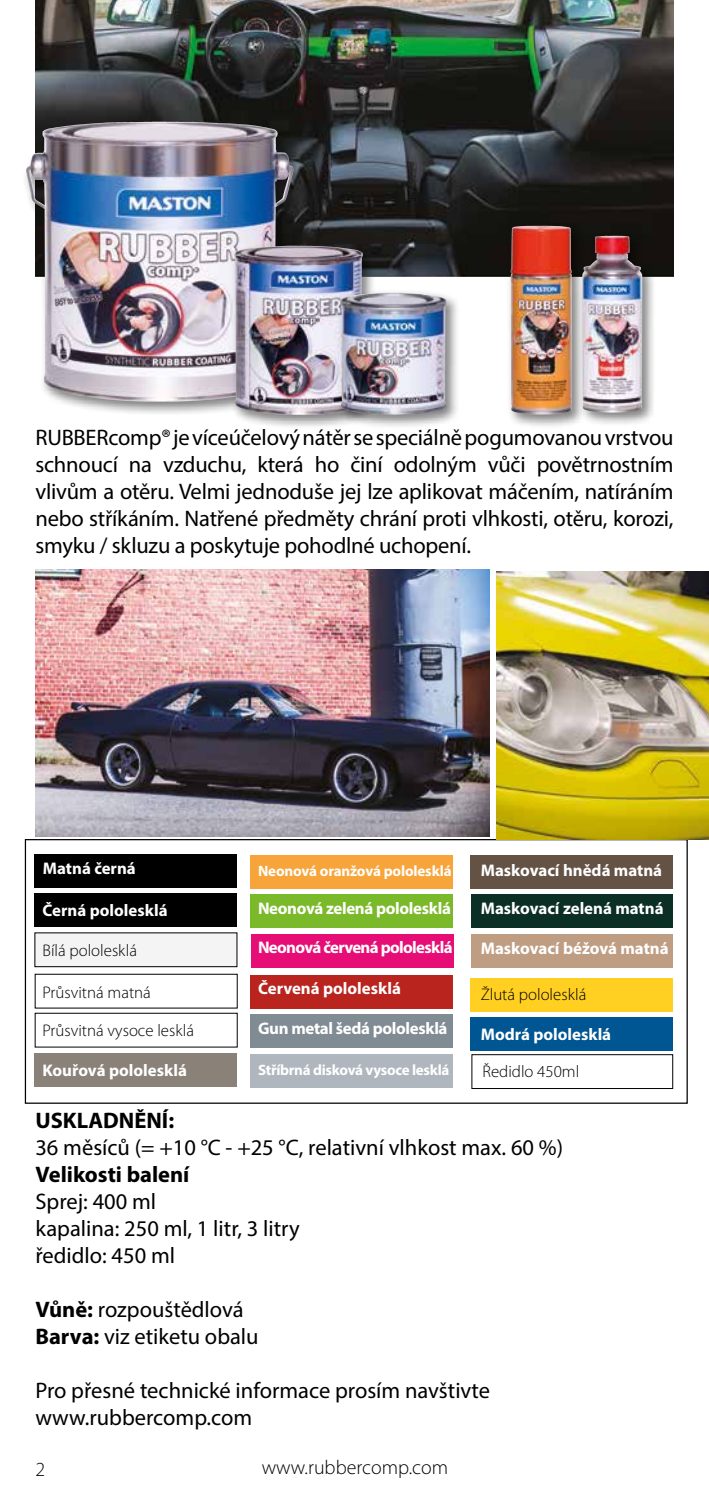
<style>
.page{position:relative;width:709px;height:1489px;background:#fff}
.page>*{position:absolute;margin:0;border:0;box-sizing:border-box;transform-origin:0 0}
.t1{font:22.5px/27px "Myriad Pro";color:#000}
.t2{font:700 22.5px "Myriad Pro";color:#000}
.t3{font:300 20px "Myriad Pro";color:#000}
.t4{font:700 16.75px "Myriad Pro";color:#fff}
.t5{font:300 16.75px "Myriad Pro";color:#000}
.t6{font:700 16.75px "Myriad Pro";letter-spacing:-.02em;color:#fff}
.t7{font:700 16.75px "Myriad Pro";letter-spacing:-.04em;color:#fff}
.t8{font:700 15px "Myriad Pro";letter-spacing:-.02em;color:#fff}
.s1{font-weight:700}
</style>
<div class="page">
<div style="left:25px;top:839px;width:662px;height:264px;border:1px solid #000"></div>
<div style="left:35px;top:853px;width:202px;height:34px;background:#000"></div>
<div style="left:470px;top:1016px;width:202px;height:34px;background:#005593"></div>
<div style="left:251px;top:933px;width:202px;height:34px;background:#e60e76"></div>
<div style="left:35px;top:1053px;width:202px;height:34px;background:#8a8279"></div>
<div style="left:251px;top:854px;width:202px;height:34px;background:#f7a53b"></div>
<div style="left:471px;top:854px;width:202px;height:34px;background:#645345"></div>
<div style="left:35px;top:893px;width:202px;height:33px;background:#000"></div>
<div style="left:251px;top:894px;width:202px;height:34px;background:#7ab929"></div>
<div style="left:471px;top:894px;width:202px;height:34px;background:#0b2e25"></div>
<div style="left:471px;top:933px;width:202px;height:34px;background:#bf9d83"></div>
<div style="left:251px;top:975px;width:202px;height:34px;background:#b9241e"></div>
<div style="left:471px;top:977px;width:202px;height:34px;background:#ffcf21"></div>
<div style="left:251px;top:1014px;width:202px;height:34px;background:#808b94"></div>
<div style="left:251px;top:1054px;width:202px;height:34px;background:#afb6bd"></div>
<div style="left:471px;top:1054px;width:202px;height:34px;border:1px solid #000"></div>
<div style="left:35px;top:932px;width:202px;height:34px;background:#f4f4f4"></div>
<img style="left:35px;top:569px;width:454px;height:267px">
<img style="left:496px;top:571px;width:213px;height:268px">
<img style="left:35px;top:0;width:638px;height:276px">
<div style="left:506px;top:222px;width:80px;height:207px;background:#000;opacity:.5"></div>
<img style="left:510px;top:226px;width:31px;height:188px">
<div style="left:22px;top:117px;width:286px;height:299px;background:#000;opacity:.5"></div>
<img style="left:26px;top:122px;width:127px;height:74px">
<div style="left:230px;top:242px;width:147px;height:187px;background:#000;opacity:.5"></div>
<img style="left:234px;top:246px;width:54px;height:161px">
<div style="left:336px;top:289px;width:124px;height:140px;background:#000;opacity:.5"></div>
<img style="left:340px;top:292px;width:57px;height:122px">
<div style="left:577px;top:232px;width:80px;height:194px;background:#000;opacity:.5"></div>
<img style="left:582px;top:236px;width:23px;height:167px">
<p class="t1" style="left:35px;top:424px;width:639px;text-align:justify">RUBBERcomp® je víceúčelový nátěr se speciálně pogumovanou vrstvou schnoucí na vzduchu, která ho činí odolným vůči povětrnostním vlivům a otěru. Velmi jednoduše jej lze aplikovat máčením, natíráním nebo stříkáním. Natřené předměty chrání proti vlhkosti, otěru, korozi, smyku / skluzu a poskytuje pohodlné uchopení.</p>
<p class="t4" style="left:43px;top:857px;width:94px">Matná černá</p>
<p class="t8" style="left:258px;top:861px;width:195px">Neonová oranžová pololesklá</p>
<p class="t4" style="left:480px;top:859px;width:183px">Maskovací hnědá matná</p>
<p class="t4" style="left:43px;top:899px;width:127px">Černá pololesklá</p>
<p class="t5" style="left:43px;top:940px;width:96px">Bílá pololesklá</p>
<p class="t6" style="left:258px;top:897px;width:194px">Neonová zelená pololesklá</p>
<p class="t4" style="left:480px;top:897px;width:184px">Maskovací zelená matná</p>
<p class="t4" style="left:480px;top:936px;width:189px">Maskovací béžová matná</p>
<p class="t7" style="left:258px;top:936px;width:196px">Neonová červená pololesklá</p>
<p class="t5" style="left:43px;top:982px;width:110px">Průsvitná matná</p>
<p class="t5" style="left:43px;top:1020px;width:153px">Průsvitná vysoce lesklá</p>
<p class="t4" style="left:43px;top:1059px;width:146px">Kouřová pololesklá</p>
<p class="t4" style="left:258px;top:976px;width:144px">Červená pololesklá</p>
<p class="t6" style="left:258px;top:1017px;width:191px">Gun metal šedá pololesklá</p>
<p class="t8" style="left:258px;top:1060px;width:193px">Stříbrná disková vysoce lesklá</p>
<p class="t5" style="left:480px;top:984px;width:107px">Žlutá pololesklá</p>
<p class="t4" style="left:480px;top:1022px;width:132px">Modrá pololesklá</p>
<p class="t5" style="left:482px;top:1061px;width:98px">Ředidlo 450ml</p>
<p class="t2" style="left:35px;top:1105px;width:140px">USKLADNĚNÍ:</p>
<p class="t1" style="left:35px;top:1133px;width:529px">36 měsíců (= +10 °C - +25 °C, relativní vlhkost max. 60 %)</p>
<p class="t2" style="left:35px;top:1159px;width:155px">Velikosti balení</p>
<p class="t1" style="left:35px;top:1187px;width:266px">Sprej: 400 ml<br>kapalina: 250 ml, 1 litr, 3 litry ředidlo: 450 ml</p>
<p class="t1" style="left:35px;top:1295px;width:225px"><span class="s1">Vůně:</span> rozpouštědlová<br><span class="s1">Barva:</span> viz etiketu obalu</p>
<p class="t1" style="left:35px;top:1376px;width:456px">Pro přesné technické informace prosím navštivte www.rubbercomp.com</p>
<p class="t3" style="left:35px;top:1456px;width:11px">2</p>
<p class="t3" style="left:262px;top:1455px;width:188px">www.rubbercomp.com</p>
</div>
